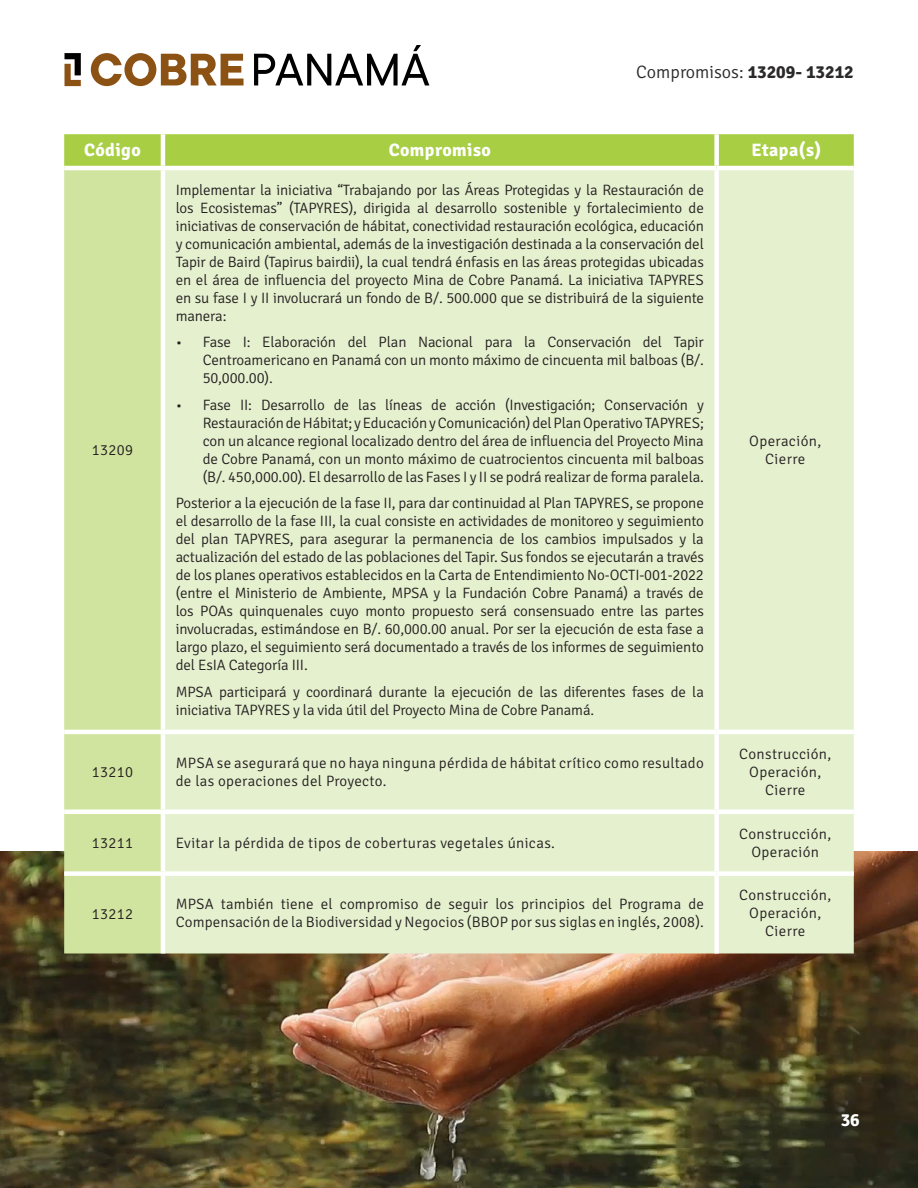
<style>
.page{position:relative;width:918px;height:1188px;background:#fff}
.page>*{position:absolute;margin:0;border:0;box-sizing:border-box;transform-origin:0 0}
.Body_Text{font:700 18px "Signika";letter-spacing:.025em;color:#fff}
.t1{font:300 18px "Signika";color:#2b292a}
.Body_Text-2{font:300 15px/18px "Signika";letter-spacing:.01em;color:#231f20;text-align:justify}
.Body_Text-3{font:300 15px/18px "Signika";letter-spacing:-.01em;color:#231f20}
.s1{font-weight:700}
</style>
<div class="page">
<img style="left:0;top:851px;width:918px;height:337px">
<div style="left:64px;top:134px;width:790px;height:32px;background:#a8cf43"></div>
<div style="left:64px;top:170px;width:97px;height:783px;background:#d1e49f"></div>
<div style="left:165px;top:170px;width:689px;height:783px;background:#e5f0ce"></div>
<hr style="left:161px;top:134px;width:4px;height:32px;background:#fff">
<div style="left:714px;top:134px;width:5px;height:32px;background:#fff"></div>
<div style="left:714px;top:170px;width:5px;height:560px;background:#fff"></div>
<hr style="left:64px;top:730px;width:99px;height:4px;background:#fff">
<hr style="left:163px;top:730px;width:554px;height:4px;background:#fff">
<hr style="left:717px;top:730px;width:137px;height:4px;background:#fff">
<div style="left:714px;top:734px;width:5px;height:76px;background:#fff"></div>
<hr style="left:64px;top:810px;width:99px;height:4px;background:#fff">
<hr style="left:163px;top:810px;width:554px;height:4px;background:#fff">
<hr style="left:161px;top:814px;width:4px;height:57px;background:#fff">
<hr style="left:717px;top:810px;width:137px;height:4px;background:#fff">
<div style="left:714px;top:814px;width:5px;height:57px;background:#fff"></div>
<div style="left:64px;top:871px;width:99px;height:5px;background:#fff"></div>
<div style="left:163px;top:871px;width:554px;height:5px;background:#fff"></div>
<hr style="left:161px;top:876px;width:4px;height:77px;background:#fff">
<div style="left:717px;top:871px;width:137px;height:5px;background:#fff"></div>
<div style="left:714px;top:876px;width:5px;height:77px;background:#fff"></div>
<svg style="left:91px;top:53px;width:153px;height:33px"></svg>
<svg style="left:254px;top:45px;width:175px;height:40px"></svg>
<svg style="left:64px;top:53px;width:17px;height:33px"></svg>
<p class="t1" style="left:636px;top:62px;width:219px">Compromisos: <span class="s1">13209- 13212</span></p>
<p class="Body_Text" style="left:84px;top:139px;width:58px">Código</p>
<p class="Body_Text" style="left:389px;top:139px;width:104px">Compromiso</p>
<p class="Body_Text" style="left:752px;top:139px;width:71px">Etapa(s)</p>
<p class="Body_Text-2" style="left:92px;top:441px;width:43px">13209</p>
<p class="Body_Text-2" style="left:176px;top:181px;width:530px">Implementar la iniciativa “Trabajando por las Áreas Protegidas y la Restauración de los Ecosistemas” (TAPYRES), dirigida al desarrollo sostenible y fortalecimiento de iniciativas de conservación de hábitat, conectividad restauración ecológica, educación y comunicación ambiental, además de la investigación destinada a la conservación del Tapir de Baird (Tapirus bairdii), la cual tendrá énfasis en las áreas protegidas ubicadas en el área de influencia del proyecto Mina de Cobre Panamá. La iniciativa TAPYRES en su fase I y II involucrará un fondo de B/. 500.000 que se distribuirá de la siguiente manera:</p>
<p class="Body_Text-2" style="left:203px;top:334px;width:503px;text-indent:-27px">• Fase I: Elaboración del Plan Nacional para la Conservación del Tapir Centroamericano en Panamá con un monto máximo de cincuenta mil balboas (B/.<br>50,000.00).</p>
<p class="Body_Text-2" style="left:203px;top:396px;width:503px;text-indent:-27px">• Fase II: Desarrollo de las líneas de acción (Investigación; Conservación y Restauración de Hábitat; y Educación y Comunicación) del Plan Operativo TAPYRES; con un alcance regional localizado dentro del área de influencia del Proyecto Mina de Cobre Panamá, con un monto máximo de cuatrocientos cincuenta mil balboas (B/. 450,000.00). El desarrollo de las Fases I y II se podrá realizar de forma paralela.</p>
<p class="Body_Text-2" style="left:176px;top:495px;width:530px">Posterior a la ejecución de la fase II, para dar continuidad al Plan TAPYRES, se propone el desarrollo de la fase III, la cual consiste en actividades de monitoreo y seguimiento del plan TAPYRES, para asegurar la permanencia de los cambios impulsados y la actualización del estado de las poblaciones del Tapir. Sus fondos se ejecutarán a través de los planes operativos establecidos en la Carta de Entendimiento No-OCTI-001-2022 (entre el Ministerio de Ambiente, MPSA y la Fundación Cobre Panamá) a través de los POAs quinquenales cuyo monto propuesto será consensuado entre las partes involucradas, estimándose en B/. 60,000.00 anual. Por ser la ejecución de esta fase a largo plazo, el seguimiento será documentado a través de los informes de seguimiento del EsIA Categoría III.</p>
<p class="Body_Text-3" style="left:176px;top:683px;width:530px">MPSA participará y coordinará durante la ejecución de las diferentes fases de la iniciativa TAPYRES y la vida útil del Proyecto Mina de Cobre Panamá.</p>
<p class="Body_Text-2" style="left:749px;top:432px;width:73px;text-align:center">Operación,<br>Cierre</p>
<p class="Body_Text-2" style="left:92px;top:763px;width:43px">13210</p>
<p class="Body_Text-2" style="left:176px;top:754px;width:530px">MPSA se asegurará que no haya ninguna pérdida de hábitat crítico como resultado de las operaciones del Proyecto.</p>
<p class="Body_Text-2" style="left:739px;top:745px;width:94px;text-align:center">Construcción,<br>Operación,<br>Cierre</p>
<p class="Body_Text-2" style="left:92px;top:834px;width:43px">13211</p>
<p class="Body_Text-2" style="left:176px;top:834px;width:381px">Evitar la pérdida de tipos de coberturas vegetales únicas.</p>
<p class="Body_Text-2" style="left:739px;top:825px;width:94px;text-align:center">Construcción,<br>Operación</p>
<p class="Body_Text-2" style="left:92px;top:905px;width:43px">13212</p>
<p class="Body_Text-2" style="left:176px;top:896px;width:530px">MPSA también tiene el compromiso de seguir los principios del Programa de<br>Compensación de la Biodiversidad y Negocios (BBOP por sus siglas en inglés, 2008).</p>
<p class="Body_Text-2" style="left:739px;top:887px;width:94px;text-align:center">Construcción,<br>Operación,<br>Cierre</p>
<p class="Body_Text" style="left:841px;top:1109px;width:21px">36</p>
</div>
